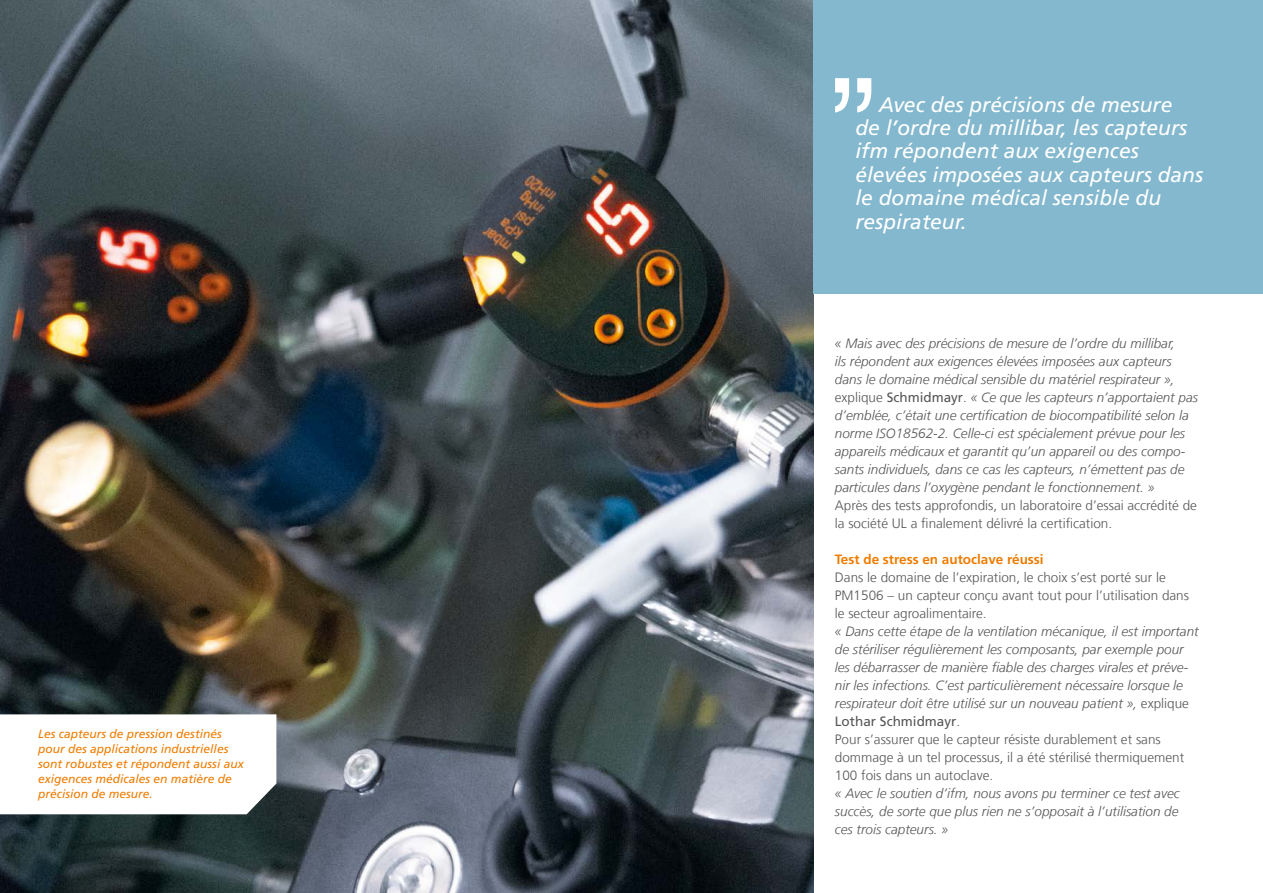
<style>
.page{position:relative;width:1263px;height:893px;background:#fff}
.page>*{position:absolute;margin:0;border:0;box-sizing:border-box;transform-origin:0 0}
.t1{font:135px "Helvetica";color:#fff}
.Zitat{font:italic 21px/23.4px "Frutiger LT Com";color:#fff}
.Fließtext_9pt_versch{font:italic 300 13.5px/18px "Frutiger LT Com";color:#565656}
.Fließtext_9pt_versch-2{font:300 13.5px/18px "Frutiger LT Com";color:#565656}
.Fließtext_9pt_headli{font:700 13.5px "Frutiger LT Com";color:#ef7c00}
.Bildunterschrift_lib{font:italic 12px/14.9px "Frutiger LT Com";color:#ef7c00}
.s1{font-style:normal}
.s2{font-weight:400;font-style:normal}
</style>
<div class="page">
<img style="left:0;top:0;width:814px;height:893px">
<div style="left:814px;top:0;width:449px;height:294px;background:#83b8ce"></div>
<svg style="left:0;top:714px;width:276px;height:100px"></svg>
<p class="Bildunterschrift_lib" style="left:38px;top:727px;width:207px">Les capteurs de pression destinés pour des applications industrielles sont robustes et répondent aussi aux exigences médicales en matière de précision de mesure.</p>
<p class="t1" style="left:830px;top:-59px;width:46px">„</p>
<p class="Zitat" style="left:855px;top:93px;width:349px;text-indent:23px">Avec des précisions de mesure<br>de l’ordre du millibar, les capteurs ifm répondent aux exigences élevées imposées aux capteurs dans le domaine médical sensible du respirateur.</p>
<p class="Fließtext_9pt_versch" style="left:835px;top:334px;width:365px">« Mais avec des précisions de mesure de l’ordre du millibar,<br>ils répondent aux exigences élevées imposées aux capteurs dans le domaine médical sensible du matériel respirateur », <span class="s1">explique</span> <span class="s2">Schmidmayr</span><span class="s1">.</span> « Ce que les capteurs n’apportaient pas d’emblée, c’était une certification de biocompatibilité selon la norme ISO18562-2. Celle-ci est spécialement prévue pour les appareils médicaux et garantit qu’un appareil ou des compo&shy;sants individuels, dans ce cas les capteurs, n’émettent pas de particules dans l’oxygène pendant le fonctionnement. »</p>
<p class="Fließtext_9pt_versch-2" style="left:835px;top:496px;width:364px">Après des tests approfondis, un laboratoire d’essai accrédité de la société UL a finalement délivré la certification.</p>
<p class="Fließtext_9pt_headli" style="left:835px;top:551px;width:210px">Test de stress en autoclave réussi</p>
<p class="Fließtext_9pt_versch-2" style="left:835px;top:568px;width:356px">Dans le domaine de l’expiration, le choix s’est porté sur le<br>PM1506 – un capteur conçu avant tout pour l’utilisation dans le secteur agroalimentaire.</p>
<p class="Fließtext_9pt_versch" style="left:835px;top:622px;width:365px">« Dans cette étape de la ventilation mécanique, il est important de stériliser régulièrement les composants, par exemple pour les débarrasser de manière fiable des charges virales et préve&shy;nir les infections. C’est particulièrement nécessaire lorsque le respirateur doit être utilisé sur un nouveau patient », <span class="s1">explique </span><span class="s2">Lothar Schmidmayr</span><span class="s1">.</span></p>
<p class="Fließtext_9pt_versch-2" style="left:835px;top:730px;width:351px">Pour s’assurer que le capteur résiste durablement et sans dommage à un tel processus, il a été stérilisé thermiquement<br>100 fois dans un autoclave.</p>
<p class="Fließtext_9pt_versch" style="left:835px;top:784px;width:346px;text-align:justify">« Avec le soutien d’ifm, nous avons pu terminer ce test avec succès, de sorte que plus rien ne s’opposait à l’utilisation de ces trois capteurs. »</p>
</div>
